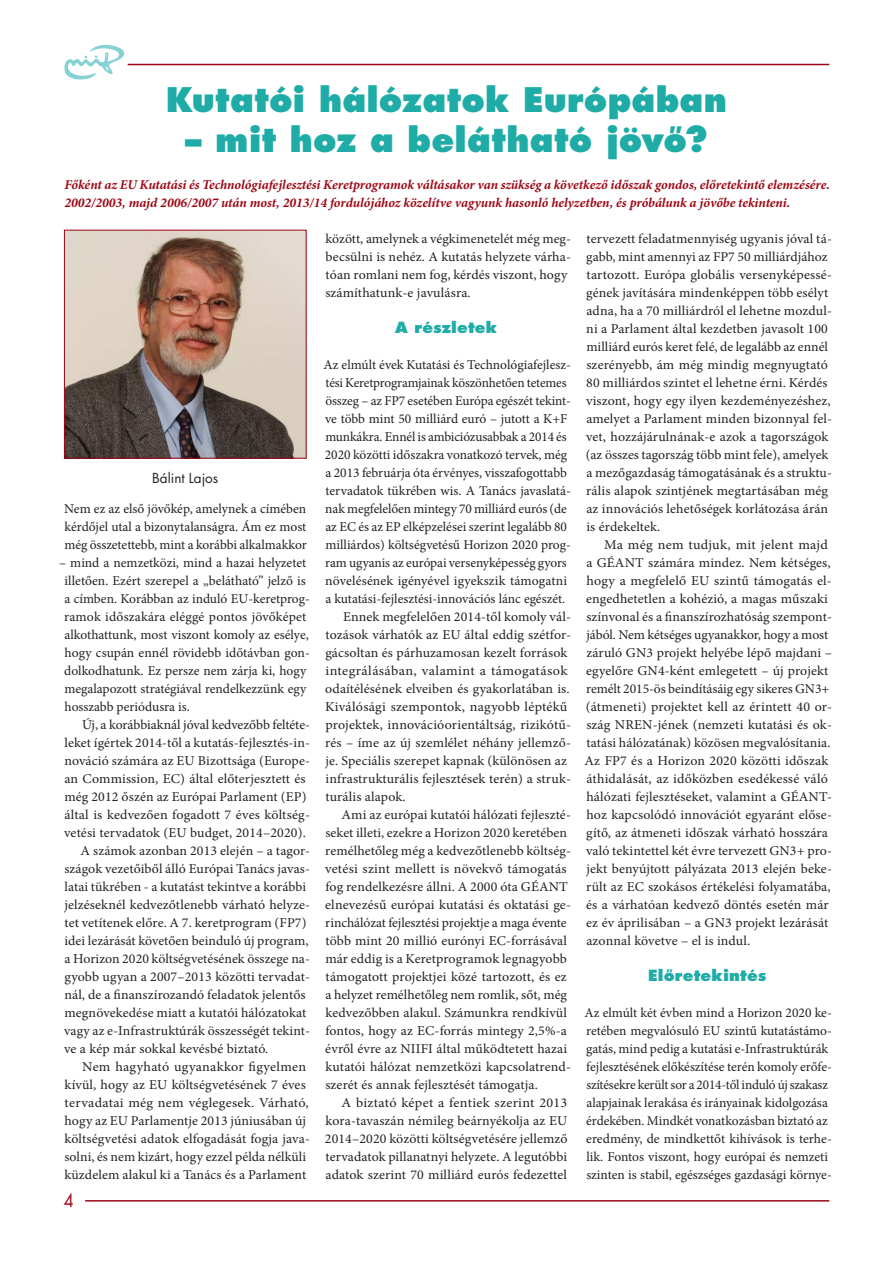
<style>
.page{position:relative;width:893px;height:1263px;background:#fff}
.page>*{position:absolute;margin:0;border:0;box-sizing:border-box;transform-origin:0 0}
.Turkiz_cim{font:800 33px "Futura Std";letter-spacing:.005em;color:#1faca6}
.t1{font:18px "Futura Std";color:#9d0715;scale:.9 1}
.alcím_Türkiz{font:800 15px "Futura Std";letter-spacing:.01em;color:#1faca6}
.Kenyerszoveg{font:13.5px/18px "Minion Pro";letter-spacing:.01em;color:#231f20}
.kenyerszoveg_tompa{font:13.5px/18px "Minion Pro";color:#231f20}
.Kenyerszoveg-2{font:13.5px/18px "Minion Pro";letter-spacing:.01em;color:#231f20;text-align:justify;scale:1.05 1}
.Kenyerszoveg-3{font:13.5px/18px "Minion Pro";letter-spacing:.01em;color:#231f20;scale:1.04 1}
.Bordo_interjukerdes{font:italic 700 13.5px/18px "Minion Pro";letter-spacing:-.005em;color:#9d0715}
.kepalairas{font:13.5px "Futura Std";color:#231f20}
</style>
<div class="page">
<hr style="left:128px;top:64px;width:701px;height:1px;background:#9d0715">
<hr style="left:85px;top:1200px;width:744px;height:1px;background:#9d0715">
<svg style="left:64px;top:45px;width:60px;height:35px"></svg>
<img style="left:66px;top:232px;width:239px;height:225px">
<div style="left:64px;top:230px;width:243px;height:229px;border:1px solid #9d0715"></div>
<p class="Turkiz_cim" style="left:166px;top:77px;width:563px">Kutatói hálózatok Európában</p>
<p class="Turkiz_cim" style="left:185px;top:117px;width:524px">– mit hoz a belátható jövő?</p>
<p class="Bordo_interjukerdes" style="left:64px;top:175px;width:767px">Főként az EU Kutatási és Technológiafejlesztési Keretprogramok váltásakor van szükség a következő időszak gondos, előretekintő elemzésére.<br>2002/2003, majd 2006/2007 után most, 2013/14 fordulójához közelítve vagyunk hasonló helyzetben, és próbálunk a jövőbe tekinteni.</p>
<p class="kepalairas" style="left:152px;top:469px;width:67px">Bálint Lajos</p>
<p class="kenyerszoveg_tompa" style="left:64px;top:500px;width:244px;text-align:justify">Nem ez az első jövőkép, amelynek a címében kérdőjel utal a bizonytalanságra. Ám ez most még összetettebb, mint a korábbi alkalmakkor</p>
<p class="kenyerszoveg_tompa" style="left:64px;top:554px;width:247px;text-indent:-5px">– mind a nemzetközi, mind a hazai helyzetet illetően. Ezért szerepel a „belátható” jelző is a címben. Korábban az induló EU-keretprog&shy;ramok időszakára eléggé pontos jövőképet alkothattunk, most viszont komoly az esélye, hogy csupán ennél rövidebb időtávban gon&shy;dolkodhatunk. Ez persze nem zárja ki, hogy megalapozott stratégiával rendelkezzünk egy hosszabb periódusra is.</p>
<p class="Kenyerszoveg" style="left:64px;top:716px;width:247px;text-indent:18px">Új, a korábbiaknál jóval kedvezőbb feltéte&shy;leket ígértek 2014-től a kutatás-fejlesztés-in&shy;nováció számára az EU Bizottsága (Europe&shy;an Commission, EC) által előterjesztett és még 2012 őszén az Európai Parlament (EP) által is kedvezően fogadott 7 éves költség&shy;vetési tervadatok (EU budget, 2014–2020).</p>
<p class="Kenyerszoveg" style="left:64px;top:842px;width:247px;text-indent:16px">A számok azonban 2013 elején – a tagor&shy;szágok vezetőiből álló Európai Tanács javas&shy;latai tükrében - a kutatást tekintve a korábbi jelzéseknél kedvezőtlenebb várható helyze&shy;tet vetítenek előre. A 7. keretprogram (FP7) idei lezárását követően beinduló új program, a Horizon 2020 költségvetésének összege na&shy;gyobb ugyan a 2007–2013 közötti tervadat&shy;nál, de a finanszírozandó feladatok jelentős megnövekedése miatt a kutatói hálózatokat vagy az e-Infrastruktúrák összességét tekint&shy;ve a kép már sokkal kevésbé biztató.</p>
<p class="Kenyerszoveg-3" style="left:64px;top:1058px;width:238px;text-indent:18px">Nem hagyható ugyanakkor figyelmen kívül, hogy az EU költségvetésének 7 éves tervadatai még nem véglegesek. Várható, hogy az EU Parlamentje 2013 júniusában új költségvetési adatok elfogadását fogja java&shy;solni, és nem kizárt, hogy ezzel példa nélküli küzdelem alakul ki a Tanács és a Parlament</p>
<h2 class="t1" style="left:64px;top:1188px;width:13px">4</h2>
<p class="Kenyerszoveg" style="left:325px;top:230px;width:247px">között, amelynek a végkimenetelét még meg&shy;becsülni is nehéz. A kutatás helyzete várha&shy;tóan romlani nem fog, kérdés viszont, hogy számíthatunk-e javulásra.</p>
<p class="alcím_Türkiz" style="left:395px;top:317px;width:104px">A részletek</p>
<p class="kenyerszoveg_tompa" style="left:324px;top:356px;width:249px">Az elmúlt évek Kutatási és Technológiafejlesz&shy;tési Keretprogramjainak köszönhetően tetemes összeg – az FP7 esetében Európa egészét tekint&shy;ve több mint 50 milliárd euró – jutott a K+F munkákra. Ennél is ambiciózusabbak a 2014 és 2020 közötti időszakra vonatkozó tervek, még a 2013 februárja óta érvényes, visszafogottabb tervadatok tükrében wis. A Tanács javaslatá&shy;nak megfelelően mintegy 70 milliárd eurós (de az EC és az EP elképzelései szerint legalább 80 milliárdos) költségvetésű Horizon 2020 prog&shy;ram ugyanis az európai versenyképesség gyors növelésének igényével igyekszik támogatni a kutatási-fejlesztési-innovációs lánc egészét.</p>
<p class="Kenyerszoveg" style="left:325px;top:608px;width:247px;text-indent:18px">Ennek megfelelően 2014-től komoly vál&shy;tozások várhatók az EU által eddig szétfor&shy;gácsoltan és párhuzamosan kezelt források integrálásában, valamint a támogatások odaítélésének elveiben és gyakorlatában is.<br>Kiválósági szempontok, nagyobb léptékű projektek, innovációorientáltság, rizikótű&shy;rés – íme az új szemlélet néhány jellemző&shy;je. Speciális szerepet kapnak (különösen az infrastrukturális fejlesztések terén) a struk&shy;turális alapok.</p>
<p class="Kenyerszoveg" style="left:325px;top:806px;width:247px;text-indent:16px">Ami az európai kutatói hálózati fejleszté&shy;seket illeti, ezekre a Horizon 2020 keretében remélhetőleg még a kedvezőtlenebb költség&shy;vetési szint mellett is növekvő támogatás fog rendelkezésre állni. A 2000 óta GÉANT elnevezésű európai kutatási és oktatási ge&shy;rinchálózat fejlesztési projektje a maga évente több mint 20 millió eurónyi EC-forrásával már eddig is a Keretprogramok legnagyobb támogatott projektjei közé tartozott, és ez a helyzet remélhetőleg nem romlik, sőt, még kedvezőbben alakul. Számunkra rendkívül fontos, hogy az EC-forrás mintegy 2,5%-a évről évre az NIIFI által működtetett hazai kutatói hálózat nemzetközi kapcsolatrend&shy;szerét és annak fejlesztését támogatja.</p>
<p class="Kenyerszoveg-2" style="left:325px;top:1094px;width:233px;text-indent:17px">A biztató képet a fentiek szerint 2013 kora-tavaszán némileg beárnyékolja az EU 2014–2020 közötti költségvetésére jellemző tervadatok pillanatnyi helyzete. A legutóbbi adatok szerint 70 milliárd eurós fedezettel</p>
<p class="Kenyerszoveg" style="left:586px;top:230px;width:248px">tervezett feladatmennyiség ugyanis jóval tá&shy;gabb, mint amennyi az FP7 50 milliárdjához tartozott. Európa globális versenyképessé&shy;gének javítására mindenképpen több esélyt adna, ha a 70 milliárdról el lehetne mozdul&shy;ni a Parlament által kezdetben javasolt 100 milliárd eurós keret felé, de legalább az ennél szerényebb, ám még mindig megnyugtató 80 milliárdos szintet el lehetne érni. Kérdés viszont, hogy egy ilyen kezdeményezéshez, amelyet a Parlament minden bizonnyal fel&shy;vet, hozzájárulnának-e azok a tagországok (az összes tagország több mint fele), amelyek a mezőgazdaság támogatásának és a struktu&shy;rális alapok szintjének megtartásában még az innovációs lehetőségek korlátozása árán is érdekeltek.</p>
<p class="Kenyerszoveg-2" style="left:585px;top:536px;width:237px;text-align:left;text-indent:20px">Ma még nem tudjuk, mit jelent majd a GÉANT számára mindez. Nem kétséges, hogy a megfelelő EU szintű támogatás el&shy;engedhetetlen a kohézió, a magas műszaki színvonal és a finanszírozhatóság szempont&shy;jából. Nem kétséges ugyanakkor, hogy a most záruló GN3 projekt helyébe lépő majdani – egyelőre GN4-ként emlegetett – új projekt remélt 2015-ös beindításáig egy sikeres GN3+ (átmeneti) projektet kell az érintett 40 or&shy;szág NREN-jének (nemzeti kutatási és ok&shy;tatási hálózatának) közösen megvalósítania.<br>Az FP7 és a Horizon 2020 közötti időszak áthidalását, az időközben esedékessé váló hálózati fejlesztéseket, valamint a GÉANT&shy;hoz kapcsolódó innovációt egyaránt előse&shy;gítő, az átmeneti időszak várható hosszára való tekintettel két évre tervezett GN3+ pro&shy;jekt benyújtott pályázata 2013 elején beke&shy;rült az EC szokásos értékelési folyamatába, és a várhatóan kedvező döntés esetén már ez év áprilisában – a GN3 projekt lezárását azonnal követve – el is indul.</p>
<p class="alcím_Türkiz" style="left:648px;top:965px;width:120px">Előretekintés</p>
<p class="kenyerszoveg_tompa" style="left:585px;top:1004px;width:249px">Az elmúlt két évben mind a Horizon 2020 ke&shy;retében megvalósuló EU szintű kutatástámo&shy;gatás, mind pedig a kutatási e-Infrastruktúrák fejlesztésének előkészítése terén komoly erőfe&shy;szítésekre került sor a 2014-től induló új szakasz alapjainak lerakása és irányainak kidolgozása érdekében. Mindkét vonatkozásban biztató az eredmény, de mindkettőt kihívások is terhe&shy;lik. Fontos viszont, hogy európai és nemzeti szinten is stabil, egészséges gazdasági környe-</p>
</div>
